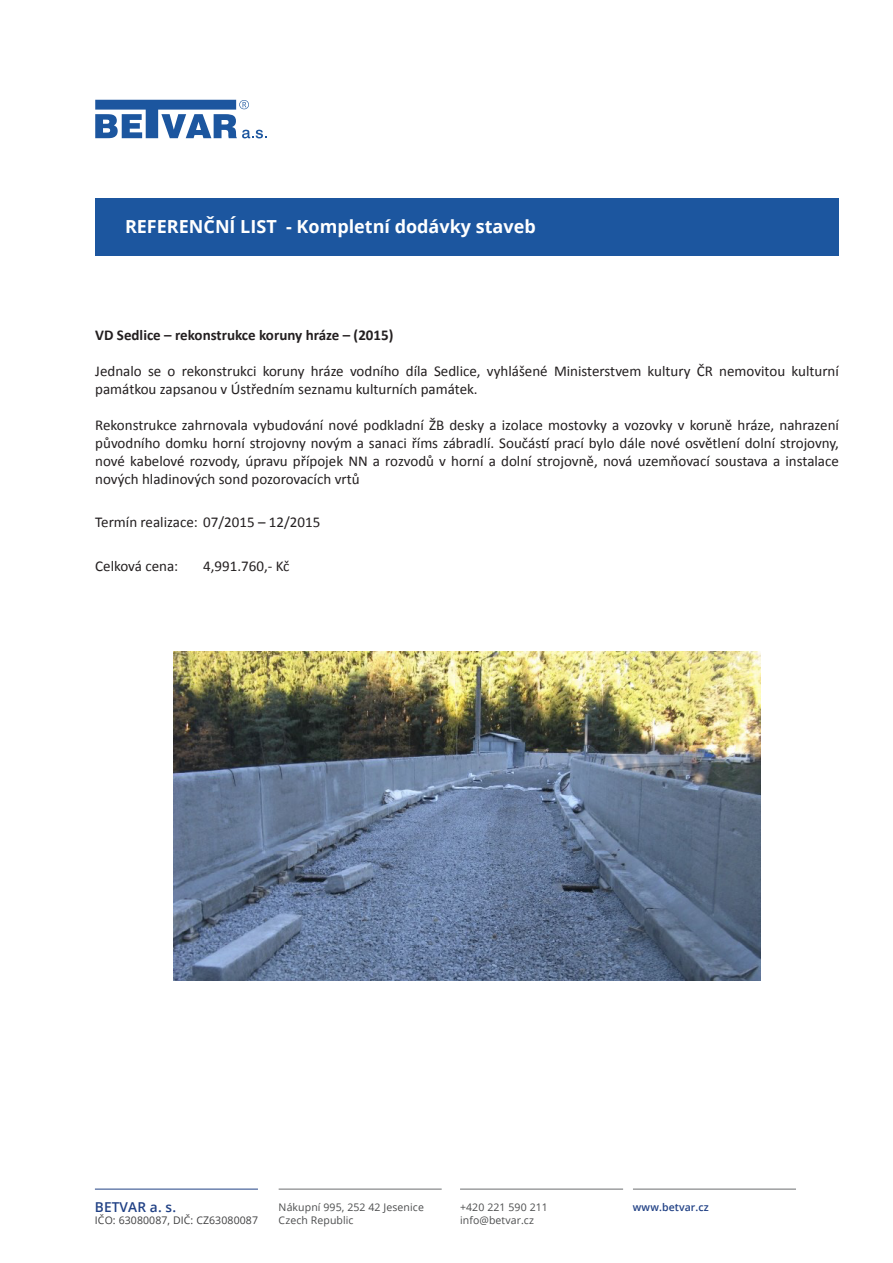
<style>
.page{position:relative;width:893px;height:1263px;background:#fff}
.page>*{position:absolute;margin:0;border:0;box-sizing:border-box;transform-origin:0 0}
.t1{font:700 18px "Open Sans";color:#fff}
.t2{font:15px/18px "Calibri";color:#231f20}
.t3{font:700 15px "Calibri";color:#231f20}
.t4{font:600 13.65px "Open Sans";letter-spacing:.01em;color:#214185}
.t5{font:10.5px/12.6px "Open Sans";letter-spacing:.01em;color:#4b4c4d}
.t6{font:10.5px "Open Sans";letter-spacing:.01em;color:#3e3e3f}
.t7{font:600 10.5px "Open Sans";letter-spacing:.01em;color:#214185}
</style>
<div class="page">
<svg style="left:95px;top:100px;width:172px;height:38px"></svg>
<hr style="left:95px;top:1189px;width:163px;height:1px;background:#214185">
<hr style="left:279px;top:1189px;width:163px;height:1px;background:#6c6d70">
<hr style="left:460px;top:1189px;width:163px;height:1px;background:#6c6d70">
<hr style="left:633px;top:1189px;width:163px;height:1px;background:#6c6d70">
<div style="left:95px;top:198px;width:744px;height:58px;background:#1c569f"></div>
<img style="left:174px;top:651px;width:586px;height:330px">
<p class="t1" style="left:125px;top:213px;width:412px">REFERENČNÍ LIST - Kompletní dodávky staveb</p>
<p class="t3" style="left:95px;top:326px;width:300px">VD Sedlice – rekonstrukce koruny hráze – (2015)</p>
<p class="t2" style="left:95px;top:362px;width:745px">Jednalo se o rekonstrukci koruny hráze vodního díla Sedlice, vyhlášené Ministerstvem kultury ČR nemovitou kulturní památkou zapsanou v Ústředním seznamu kulturních památek.</p>
<p class="t2" style="left:95px;top:416px;width:745px;text-align:justify">Rekonstrukce zahrnovala vybudování nové podkladní ŽB desky a izolace mostovky a vozovky v koruně hráze, nahrazení původního domku horní strojovny novým a sanaci říms zábradlí. Součástí prací bylo dále nové osvětlení dolní strojovny, nové kabelové rozvody, úpravu přípojek NN a rozvodů v horní a dolní strojovně, nová uzemňovací soustava a instalace nových hladinových sond pozorovacích vrtů</p>
<p class="t2" style="left:95px;top:513px;width:227px">Termín realizace: 07/2015 – 12/2015</p>
<p class="t2" style="left:95px;top:557px;width:85px">Celková cena:</p>
<p class="t2" style="left:203px;top:557px;width:88px">4,991.760,- Kč</p>
<p class="t4" style="left:95px;top:1197px;width:83px">BETVAR a. s.</p>
<p class="t6" style="left:95px;top:1213px;width:165px">IČO: 63080087, DIČ: CZ63080087</p>
<p class="t5" style="left:279px;top:1201px;width:147px">Nákupní 995, 252 42 Jesenice<br>Czech Republic</p>
<p class="t5" style="left:460px;top:1201px;width:89px">+420 221 590 211 info@betvar.cz</p>
<p class="t7" style="left:633px;top:1200px;width:77px">www.betvar.cz</p>
</div>
